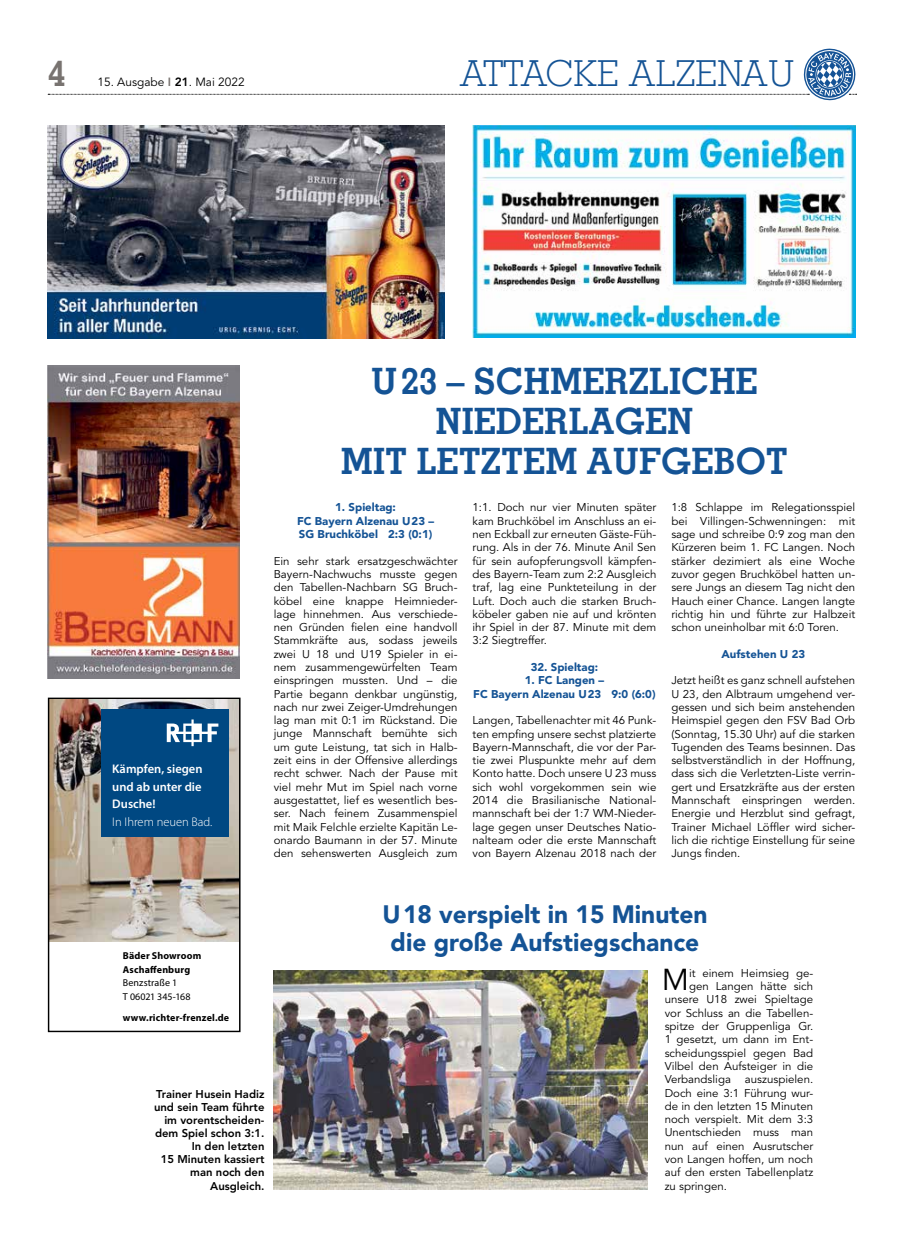
<style>
.page{position:relative;width:904px;height:1241px;background:#fff}
.page>*{position:absolute;margin:0;border:0;box-sizing:border-box;transform-origin:0 0}
.t1{font:700 36.25px/40px "Memphis LT";color:#145395;text-align:center}
.t2{font:300 35.75px "Memphis LT";color:#145395}
.t3{font:700 35.75px "Memphis LT";color:#787370}
.t4{font:30px "Avenir LT";color:#000}
.t5{font:900 25px/27.5px "Avenir LT";color:#145395;text-align:center}
.t6{font:600 12.5px/17.5px "Myriad Pro";color:#fff;text-align:justify}
.t7{font:300 12.5px "Myriad Pro";color:#fff}
.t8{font:11.88px "Avenir LT";color:#000}
.t9{font:11.25px/13.2px "Avenir LT";color:#000;text-align:justify}
.t10{font:800 11.25px/13.1px "Avenir LT";color:#000;text-align:right}
.t11{font:900 11.25px/13.2px "Avenir LT";color:#145395;text-align:center}
.t12{font:700 10px/13.5px "Myriad Pro";letter-spacing:.015em;color:#000}
.t13{font:10px/13.5px "Myriad Pro";letter-spacing:.01em;color:#000}
.s1{font-weight:800;color:#787370}
.s2{font-weight:800}
</style>
<div class="page">
<svg style="left:48px;top:48px;width:808px;height:53px"></svg>
<img style="left:50px;top:700px;width:188px;height:241px">
<div style="left:102px;top:708px;width:127px;height:128px;background:#004882"></div>
<svg style="left:167px;top:719px;width:51px;height:27px"></svg>
<div style="left:48px;top:697px;width:192px;height:334px;border:1px solid #000"></div>
<img style="left:48px;top:126px;width:397px;height:212px">
<img style="left:48px;top:365px;width:191px;height:313px">
<img style="left:472px;top:126px;width:383px;height:212px">
<img style="left:274px;top:970px;width:374px;height:219px">
<h2 class="t3" style="left:48px;top:51px;width:19px">4</h2>
<p class="t8" style="left:97px;top:75px;width:149px">15. Ausgabe <span class="s1">I</span> <span class="s2">21</span>. Mai 2022</p>
<h2 class="t2" style="left:459px;top:52px;width:336px">ATTACKE ALZENAU</h2>
<p class="t6" style="left:112px;top:760px;width:92px">Kämpfen, siegen und ab unter die Dusche!</p>
<p class="t7" style="left:112px;top:814px;width:102px">In Ihrem neuen Bad.</p>
<h1 class="t1" style="left:341px;top:360px;width:449px">U23 – SCHMERZLICHE<br>NIEDERLAGEN<br>MIT LETZTEM AUFGEBOT</h1>
<p class="t11" style="left:297px;top:501px;width:139px">1. Spieltag:<br>FC Bayern Alzenau U23 –<br>SG Bruchköbel 2:3 (0:1)</p>
<p class="t9" style="left:274px;top:554px;width:185px">Ein sehr stark ersatzgeschwächter Bayern-Nachwuchs musste gegen den Tabellen-Nachbarn SG Bruch&shy;köbel eine knappe Heimnieder&shy;lage hinnehmen. Aus verschiede&shy;nen Gründen fielen eine handvoll Stammkräfte aus, sodass jeweils zwei U 18 und U19 Spieler in ei&shy;nem zusammengewürfelten Team einspringen mussten. Und – die Partie begann denkbar ungünstig, nach nur zwei Zeiger-Umdrehungen lag man mit 0:1 im Rückstand. Die junge Mannschaft bemühte sich um gute Leistung, tat sich in Halb&shy;zeit eins in der Offensive allerdings recht schwer. Nach der Pause mit viel mehr Mut im Spiel nach vorne ausgestattet, lief es wesentlich bes&shy;ser. Nach feinem Zusammenspiel mit Maik Felchle erzielte Kapitän Le&shy;onardo Baumann in der 57. Minute den sehenswerten Ausgleich zum</p>
<p class="t9" style="left:472px;top:501px;width:185px">1:1. Doch nur vier Minuten später kam Bruchköbel im Anschluss an ei&shy;nen Eckball zur erneuten Gäste-Füh&shy;rung. Als in der 76. Minute Anil Sen für sein aufopferungsvoll kämpfen&shy;des Bayern-Team zum 2:2 Ausgleich traf, lag eine Punkteteilung in der Luft. Doch auch die starken Bruch&shy;köbeler gaben nie auf und krönten ihr Spiel in der 87. Minute mit dem 3:2 Siegtreffer.</p>
<p class="t11" style="left:530px;top:660px;width:69px">32. Spieltag:</p>
<p class="t11" style="left:473px;top:673px;width:184px">1. FC Langen –<br>FC Bayern Alzenau U23 9:0 (6:0)</p>
<p class="t9" style="left:472px;top:714px;width:185px">Langen, Tabellenachter mit 46 Punk&shy;ten empfing unsere sechst platzierte Bayern-Mannschaft, die vor der Par&shy;tie zwei Pluspunkte mehr auf dem Konto hatte. Doch unsere U 23 muss sich wohl vorgekommen sein wie 2014 die Brasilianische National&shy;mannschaft bei der 1:7 WM-Nieder&shy;lage gegen unser Deutsches Natio&shy;nalteam oder die erste Mannschaft von Bayern Alzenau 2018 nach der</p>
<p class="t9" style="left:671px;top:501px;width:185px">1:8 Schlappe im Relegationsspiel bei Villingen-Schwenningen: mit sage und schreibe 0:9 zog man den Kürzeren beim 1. FC Langen. Noch stärker dezimiert als eine Woche zuvor gegen Bruchköbel hatten un&shy;sere Jungs an diesem Tag nicht den Hauch einer Chance. Langen langte richtig hin und führte zur Halbzeit schon uneinholbar mit 6:0 Toren.</p>
<p class="t11" style="left:721px;top:647px;width:85px">Aufstehen U 23</p>
<p class="t9" style="left:671px;top:674px;width:185px">Jetzt heißt es ganz schnell aufstehen U 23, den Albtraum umgehend ver&shy;gessen und sich beim anstehenden Heimspiel gegen den FSV Bad Orb (Sonntag, 15.30 Uhr) auf die starken Tugenden des Teams besinnen. Das selbstverständlich in der Hoffnung, dass sich die Verletzten-Liste verrin&shy;gert und Ersatzkräfte aus der ersten Mannschaft einspringen werden.<br>Energie und Herzblut sind gefragt, Trainer Michael Löffler wird sicher&shy;lich die richtige Einstellung für seine Jungs finden.</p>
<p class="t12" style="left:123px;top:948px;width:80px">Bäder Showroom<br>Aschaffenburg</p>
<p class="t13" style="left:123px;top:976px;width:69px">Benzstraße 1<br>T 06021 345-168</p>
<p class="t12" style="left:123px;top:1010px;width:108px">www.richter-frenzel.de</p>
<p class="t10" style="left:154px;top:1086px;width:112px">Trainer Husein Hadiz und sein Team führte im vorentscheiden&shy;dem Spiel schon 3:1.<br>In den letzten<br>15 Minuten kassiert man noch den<br>Ausgleich.</p>
<h3 class="t5" style="left:382px;top:900px;width:326px">U18 verspielt in 15 Minuten die große Aufstiegschance</h3>
<h3 class="t4" style="left:661px;top:962px;width:29px">M</h3>
<p class="t9" style="left:689px;top:966px;width:126px">it einem Heimsieg ge-</p>
<p class="t9" style="left:689px;top:979px;width:126px">gen Langen hätte sich</p>
<p class="t9" style="left:664px;top:993px;width:150px">unsere U18 zwei Spieltage</p>
<p class="t9" style="left:664px;top:1006px;width:150px">vor Schluss an die Tabellen-</p>
<p class="t9" style="left:664px;top:1019px;width:150px">spitze der Gruppenliga Gr.</p>
<p class="t9" style="left:664px;top:1032px;width:150px">1 gesetzt, um dann im Ent-</p>
<p class="t9" style="left:664px;top:1046px;width:150px">scheidungsspiel gegen Bad</p>
<p class="t9" style="left:664px;top:1059px;width:150px">Vilbel den Aufsteiger in die</p>
<p class="t9" style="left:664px;top:1072px;width:150px">Verbandsliga auszuspielen.</p>
<p class="t9" style="left:664px;top:1086px;width:150px">Doch eine 3:1 Führung wur-</p>
<p class="t9" style="left:664px;top:1099px;width:150px">de in den letzten 15 Minuten</p>
<p class="t9" style="left:664px;top:1112px;width:150px">noch verspielt. Mit dem 3:3</p>
<p class="t9" style="left:664px;top:1125px;width:150px">Unentschieden muss man</p>
<p class="t9" style="left:664px;top:1139px;width:150px">nun auf einen Ausrutscher</p>
<p class="t9" style="left:664px;top:1152px;width:150px">von Langen hoffen, um noch</p>
<p class="t9" style="left:664px;top:1165px;width:150px">auf den ersten Tabellenplatz</p>
<p class="t9" style="left:664px;top:1179px;width:64px">zu springen.</p>
</div>
